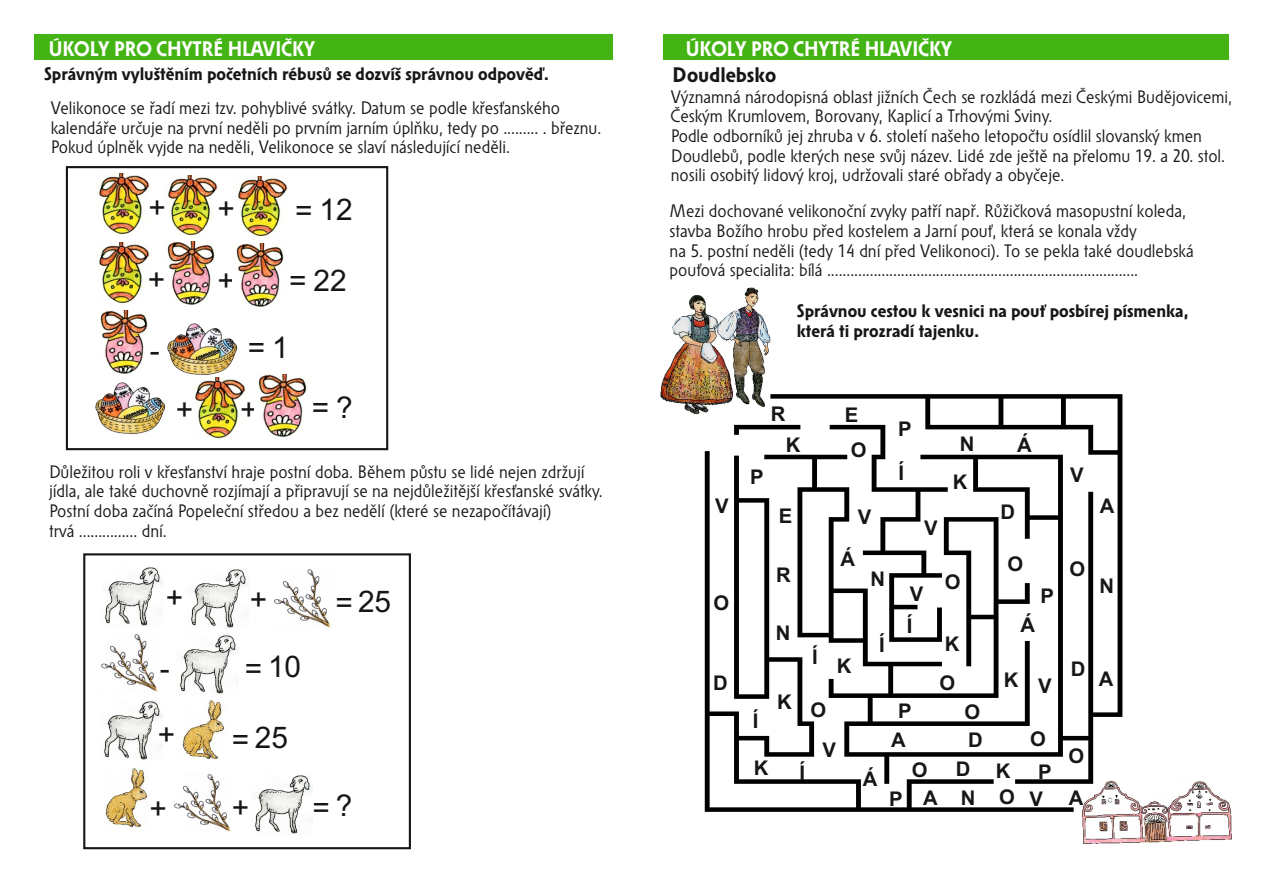
<style>
.page{position:relative;width:1263px;height:893px;background:#fff}
.page>*{position:absolute;margin:0;border:0;box-sizing:border-box;transform-origin:0 0}
.t1{font:29.85px "Arial";color:#151616}
.t2{font:italic 700 21px "Solpera";color:#fff;scale:.94 1}
.t3{font:italic 700 21px "Solpera";color:#fff;scale:.95 1}
.t4{font:700 21px "Solpera";color:#fff;scale:.95 1}
.t5{font:700 21px "Solpera";color:#151616}
.t6{font:700 20.25px/40px "Arial";color:#151616}
.t7{font:18px/19.6px "Solpera";color:#151616}
.t8{font:700 18px/19.6px "Solpera";color:#151616}
</style>
<div class="page">
<div style="left:34px;top:34px;width:578px;height:25px;background:#43b413"></div>
<div style="left:663px;top:34px;width:566px;height:25px;background:#43b413"></div>
<div style="left:66px;top:166px;width:322px;height:284px;border:2px solid #151616"></div>
<div style="left:83px;top:553px;width:328px;height:296px;border:2px solid #151616"></div>
<img style="left:99px;top:174px;width:51px;height:61px">
<img style="left:167px;top:241px;width:48px;height:64px">
<img style="left:105px;top:567px;width:58px;height:59px">
<img style="left:182px;top:701px;width:42px;height:59px">
<img style="left:167px;top:323px;width:70px;height:53px">
<img style="left:274px;top:569px;width:57px;height:59px">
<img style="left:167px;top:175px;width:51px;height:61px">
<img style="left:237px;top:176px;width:51px;height:61px">
<img style="left:99px;top:243px;width:51px;height:61px">
<img style="left:236px;top:244px;width:48px;height:63px">
<img style="left:100px;top:310px;width:48px;height:64px">
<img style="left:195px;top:378px;width:51px;height:61px">
<img style="left:258px;top:374px;width:49px;height:63px">
<img style="left:191px;top:569px;width:58px;height:59px">
<img style="left:101px;top:634px;width:57px;height:58px">
<img style="left:180px;top:635px;width:58px;height:59px">
<img style="left:104px;top:701px;width:58px;height:59px">
<img style="left:105px;top:768px;width:42px;height:60px">
<img style="left:174px;top:774px;width:57px;height:58px">
<img style="left:255px;top:775px;width:58px;height:59px">
<img style="left:95px;top:382px;width:70px;height:53px">
<img style="left:696px;top:394px;width:427px;height:418px">
<img style="left:661px;top:295px;width:73px;height:119px">
<img style="left:1081px;top:780px;width:151px;height:64px">
<img style="left:716px;top:288px;width:54px;height:120px">
<p class="t2" style="left:60px;top:40px;width:324px">ÚKOLY PRO CHYTRÉ HLAVIČKYAVY</p>
<p class="t4" style="left:686px;top:41px;width:282px">ÚKOLY PRO CHYTRÉ HLAVIČKY</p>
<p class="t2" style="left:45px;top:41px;width:283px">ÚKOLY PRO CHYTRÉ HLAVIČKY</p>
<p class="t3" style="left:50px;top:41px;width:295px">PŘIPRAVOVANÉ VÁNOČNÍ VÝST</p>
<p class="t8" style="left:44px;top:66px;width:506px">Správným vyluštěním početních rébusů se dozvíš správnou odpověď.</p>
<p class="t7" style="left:51px;top:100px;width:552px">Velikonoce se řadí mezi tzv. pohyblivé svátky. Datum se podle křesťanského kalendáře určuje na první neděli po prvním jarním úplňku, tedy po ......... . březnu.<br>Pokud úplněk vyjde na neděli, Velikonoce se slaví následující neděli.</p>
<h1 class="t1" style="left:148px;top:196px;width:19px">+</h1>
<h1 class="t1" style="left:295px;top:198px;width:59px">=12</h1>
<h1 class="t1" style="left:217px;top:198px;width:19px">+</h1>
<h1 class="t1" style="left:148px;top:268px;width:19px">+</h1>
<h1 class="t1" style="left:217px;top:269px;width:19px">+</h1>
<h1 class="t1" style="left:289px;top:269px;width:59px">= 22</h1>
<h1 class="t1" style="left:150px;top:339px;width:11px">-</h1>
<h1 class="t1" style="left:248px;top:336px;width:42px">=1</h1>
<h1 class="t1" style="left:176px;top:398px;width:19px">+</h1>
<h1 class="t1" style="left:240px;top:398px;width:19px">+</h1>
<h1 class="t1" style="left:312px;top:396px;width:42px">=?</h1>
<p class="t7" style="left:49px;top:463px;width:555px">Důležitou roli v křesťanství hraje postní doba. Během půstu se lidé nejen zdržují jídla, ale také duchovně rozjímají a připravují se na nejdůležitější křesťanské svátky.<br>Postní doba začíná Popeleční středou a bez nedělí (které se nezapočítávají)<br>trvá ............... dní.</p>
<h1 class="t1" style="left:166px;top:586px;width:19px">+</h1>
<h1 class="t1" style="left:250px;top:588px;width:19px">+</h1>
<h1 class="t1" style="left:336px;top:590px;width:57px">=25</h1>
<h1 class="t1" style="left:160px;top:657px;width:11px">-</h1>
<h1 class="t1" style="left:245px;top:655px;width:58px">=10</h1>
<h1 class="t1" style="left:158px;top:723px;width:19px">+</h1>
<h1 class="t1" style="left:232px;top:726px;width:58px">=25</h1>
<h1 class="t1" style="left:149px;top:797px;width:19px">+</h1>
<h1 class="t1" style="left:232px;top:797px;width:19px">+</h1>
<h1 class="t1" style="left:313px;top:795px;width:41px">=?</h1>
<p class="t5" style="left:673px;top:67px;width:105px">Doudlebsko</p>
<p class="t7" style="left:671px;top:88px;width:563px">Významná národopisná oblast jižních Čech se rozkládá mezi Českými Budějovicemi, Českým Krumlovem, Borovany, Kaplicí a Trhovými Sviny.<br>Podle odborníků jej zhruba v 6. století našeho letopočtu osídlil slovanský kmen Doudlebů, podle kterých nese svůj název. Lidé zde ještě na přelomu 19. a 20. stol. nosili osobitý lidový kroj, udržovali staré obřady a obyčeje.</p>
<p class="t7" style="left:670px;top:203px;width:526px">Mezi dochované velikonoční zvyky patří např. Růžičková masopustní koleda, stavba Božího hrobu před kostelem a Jarní pouť, která se konala vždy<br>na 5. postní neděli (tedy 14 dní před Velikonoci). To se pekla také doudlebská pouťová specialita: bílá ................................................................................</p>
<p class="t8" style="left:797px;top:303px;width:393px">Správnou cestou k vesnici na pouť posbírej písmenka, která ti prozradí tajenku.</p>
<p class="t6" style="left:715px;top:488px;width:15px">V</p>
<p class="t6" style="left:713px;top:585px;width:17px">O</p>
<p class="t6" style="left:713px;top:665px;width:16px">D</p>
<p class="t6" style="left:750px;top:459px;width:15px">P</p>
<p class="t6" style="left:753px;top:702px;width:7px">Í</p>
<p class="t6" style="left:771px;top:396px;width:16px">R</p>
<p class="t6" style="left:845px;top:396px;width:15px">E</p>
<p class="t6" style="left:786px;top:426px;width:16px">K</p>
<p class="t6" style="left:851px;top:432px;width:17px">O</p>
<p class="t6" style="left:898px;top:409px;width:15px;line-height:43.3px">P<br>Í</p>
<p class="t6" style="left:960px;top:426px;width:16px">N</p>
<p class="t6" style="left:1017px;top:427px;width:16px">Á</p>
<p class="t6" style="left:953px;top:464px;width:16px">K</p>
<p class="t6" style="left:779px;top:497px;width:15px">E</p>
<p class="t6" style="left:776px;top:557px;width:16px">R</p>
<p class="t6" style="left:776px;top:614px;width:16px">N</p>
<p class="t6" style="left:777px;top:684px;width:16px">K</p>
<p class="t6" style="left:812px;top:638px;width:7px">Í</p>
<p class="t6" style="left:858px;top:498px;width:15px">V</p>
<p class="t6" style="left:840px;top:541px;width:16px">Á</p>
<p class="t6" style="left:870px;top:560px;width:16px">N</p>
<p class="t6" style="left:837px;top:648px;width:16px">K</p>
<p class="t6" style="left:879px;top:627px;width:7px">Í</p>
<p class="t6" style="left:924px;top:510px;width:15px">V</p>
<p class="t6" style="left:907px;top:580px;width:18px;line-height:31.5px">V<br>Í</p>
<p class="t6" style="left:945px;top:564px;width:17px">O</p>
<p class="t6" style="left:940px;top:626px;width:21px;line-height:39.3px">K<br>O</p>
<p class="t6" style="left:1000px;top:494px;width:16px">D</p>
<p class="t6" style="left:1008px;top:546px;width:17px">O</p>
<p class="t6" style="left:1040px;top:578px;width:15px">P</p>
<p class="t6" style="left:1020px;top:607px;width:16px">Á</p>
<p class="t6" style="left:1004px;top:665px;width:49px">K V</p>
<p class="t6" style="left:822px;top:691px;width:15px;text-indent:-12px">O<br>V</p>
<p class="t6" style="left:898px;top:693px;width:15px">P</p>
<p class="t6" style="left:965px;top:694px;width:17px">O</p>
<p class="t6" style="left:891px;top:722px;width:16px">A</p>
<p class="t6" style="left:968px;top:722px;width:16px">D</p>
<p class="t6" style="left:1030px;top:720px;width:17px">O</p>
<p class="t6" style="left:754px;top:750px;width:16px">K</p>
<p class="t6" style="left:799px;top:754px;width:7px">Í</p>
<p class="t6" style="left:1038px;top:753px;width:15px">P</p>
<p class="t6" style="left:912px;top:751px;width:17px">O</p>
<p class="t6" style="left:956px;top:751px;width:16px">D</p>
<p class="t6" style="left:996px;top:759px;width:21px;line-height:26.1px">K<br>O</p>
<p class="t6" style="left:863px;top:761px;width:16px">Á</p>
<p class="t6" style="left:923px;top:780px;width:54px">A N</p>
<p class="t6" style="left:1030px;top:781px;width:15px">V</p>
<p class="t6" style="left:889px;top:781px;width:15px">P</p>
<p class="t6" style="left:1070px;top:457px;width:15px">V</p>
<p class="t6" style="left:1100px;top:488px;width:16px">A</p>
<p class="t6" style="left:1069px;top:551px;width:17px">O</p>
<p class="t6" style="left:1099px;top:568px;width:16px">N</p>
<p class="t6" style="left:1071px;top:651px;width:16px">D</p>
<p class="t6" style="left:1099px;top:660px;width:16px">A</p>
<p class="t6" style="left:1068px;top:737px;width:17px">O</p>
<p class="t6" style="left:1069px;top:779px;width:16px">A</p>
</div>
